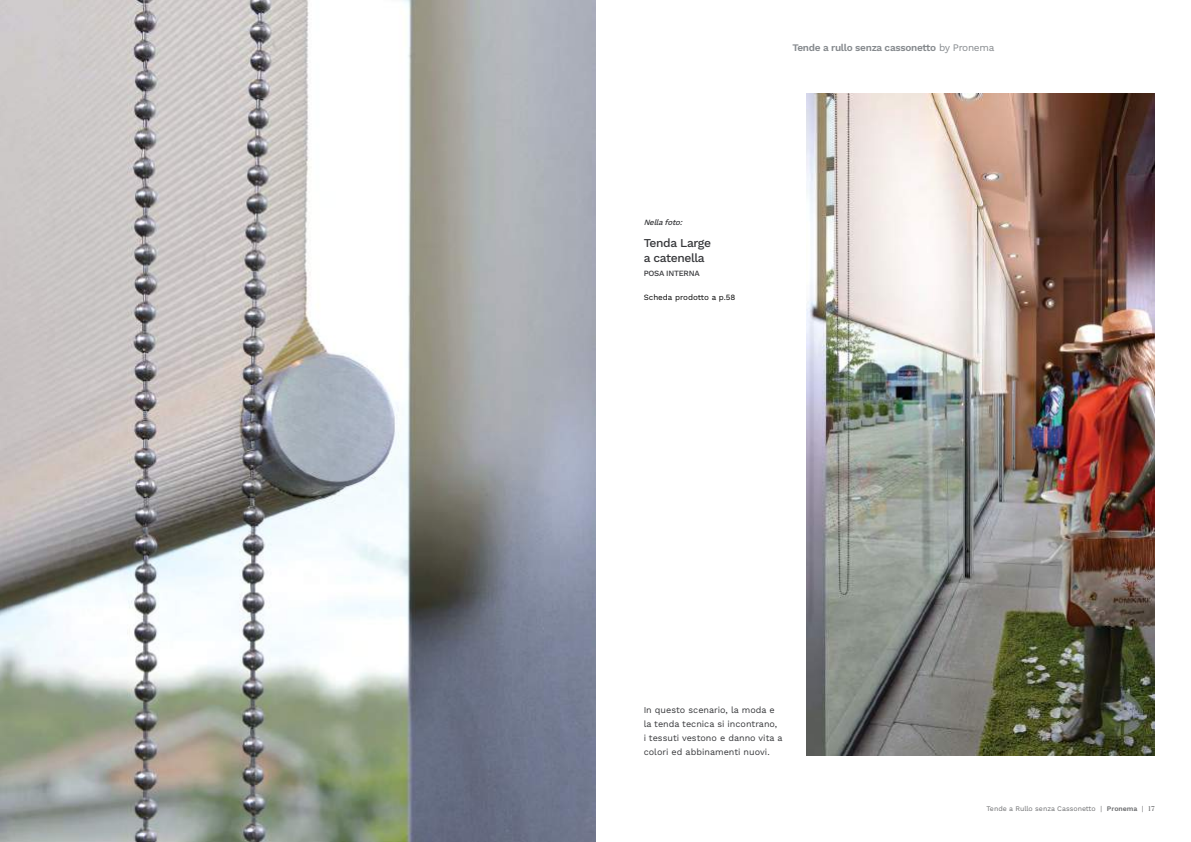
<style>
.page{position:relative;width:1191px;height:842px;background:#fff}
.page>*{position:absolute;margin:0;border:0;box-sizing:border-box;transform-origin:0 0}
.t1{font:500 12px/14.4px "Work Sans";letter-spacing:-.03em;color:#353639}
.t2{font:600 10px "Work Sans";letter-spacing:-.03em;color:#85898d}
.t3{font:9px/14px "Work Sans";color:#353639}
.t4{font:8px "Work Sans";color:#000}
.t5{font:500 8px "Work Sans";letter-spacing:-.03em;color:#353639}
.t6{font:italic 500 8px "Work Sans";color:#353639}
.t7{font:7px "Work Sans";color:#6d6e70}
.s1{font-weight:400}
.s2{font-weight:600}
.s3{font-family:"Butler";font-weight:500}
</style>
<div class="page">
<img style="left:0;top:0;width:595px;height:842px">
<img style="left:807px;top:94px;width:348px;height:661px">
<p class="t2" style="left:792px;top:41px;width:203px">Tende a rullo senza cassonetto <span class="s1">by Pronema</span></p>
<p class="t6" style="left:643px;top:217px;width:43px">Nellafoto:</p>
<h1 class="t1" style="left:643px;top:237px;width:69px">Tenda Large a catenella</h1>
<p class="t5" style="left:643px;top:269px;width:57px">POSA INTERNA</p>
<p class="t4" style="left:643px;top:293px;width:93px">Scheda prodotto a p.58</p>
<p class="t3" style="left:643px;top:703px;width:140px">In questo scenario, la moda e la tenda tecnica si incontrano,<br>i tessuti vestono e danno vita a colori ed abbinamenti nuovi.</p>
<p class="t7" style="left:986px;top:804px;width:170px">Tende a Rullo senza Cassonetto | <span class="s2">Pronema</span> | <span class="s3">17</span></p>
</div>
